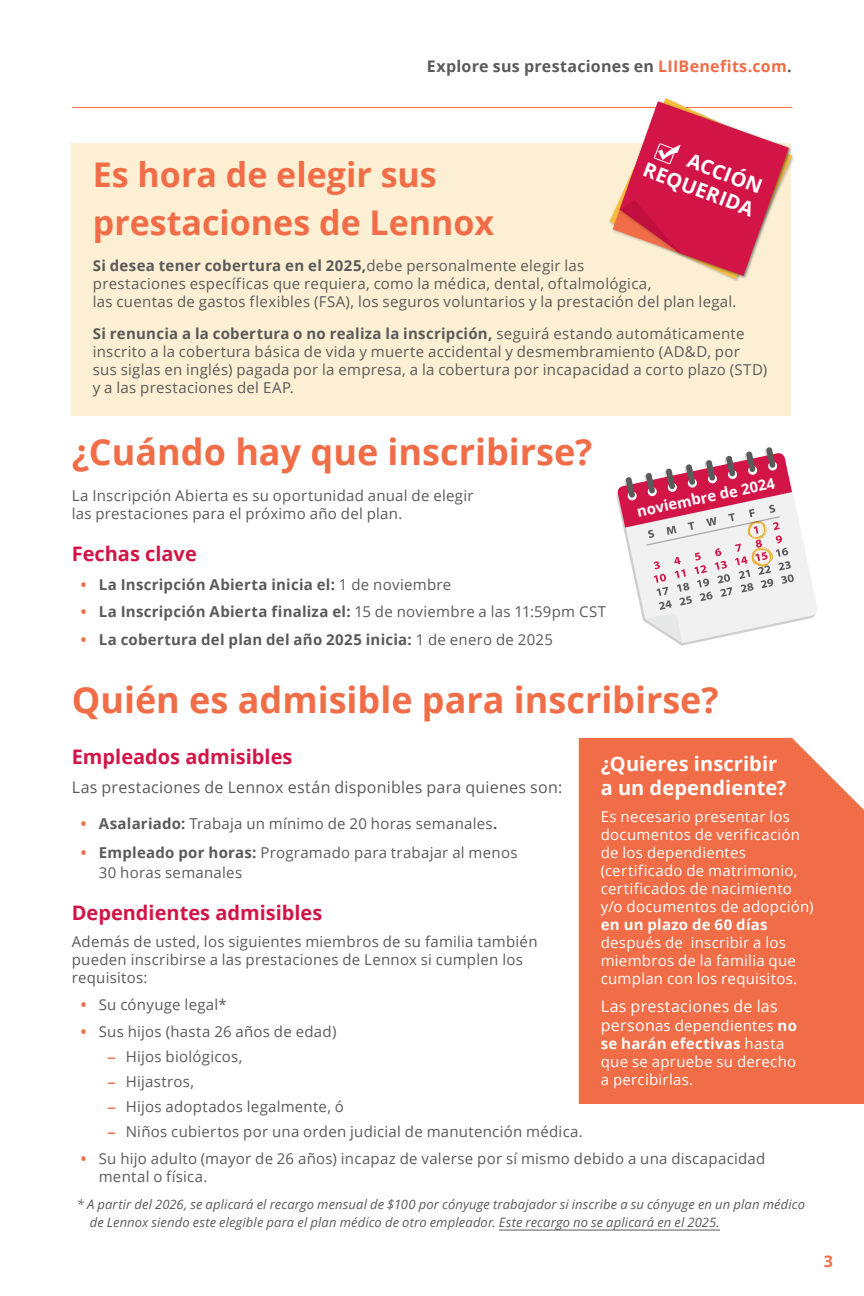
<style>
.page{position:relative;width:864px;height:1296px;background:#fff}
.page>*{position:absolute;margin:0;border:0;box-sizing:border-box;transform-origin:0 0}
.t1{font:700 36px "Open Sans";color:#f06d47}
.t2{font:700 34px/48px "Open Sans";color:#f06d47}
.t3{font:700 20px "Open Sans";color:#d21447}
.t4{font:700 20px/24px "Open Sans";letter-spacing:.005em;color:#fff}
.t5{font:16px "Open Sans";letter-spacing:.015em;color:#595a59}
.t6{font:700 16px "Open Sans";letter-spacing:.015em;color:#595a59}
.t7{font:16px "Open Sans";letter-spacing:.015em;color:#fff}
.t8{font:700 16px "Open Sans";color:#f06d47}
.t9{font:15px/18px "Open Sans";letter-spacing:.02em;color:#595a59}
.t10{font:15px/18px "Open Sans";letter-spacing:.02em;color:#fff}
.t11{font:700 15px "Open Sans";letter-spacing:.015em;color:#595a59}
.t12{font:700 15px "Open Sans";letter-spacing:.015em;color:#fff}
.t13{font:italic 13px/18px "Open Sans";letter-spacing:.01em;color:#595a59}
.s1{color:#f06d47}
.s2{font-weight:700}
.s3{font-weight:400}
.s4{font-weight:700;color:#f06d47}
.s5{font-family:"Avenir";font-weight:800;color:#f06d47}
.s6{font-size:16px}
</style>
<div class="page">
<hr style="left:72px;top:107px;width:720px;height:1px;background:#f06d47">
<hr style="left:499px;top:1230px;width:221px;height:1px;background:#595a59">
<div style="left:72px;top:143px;width:719px;height:273px;background:#fcefd4"></div>
<div style="left:579px;top:738px;width:285px;height:366px;background:#f06d47"></div>
<svg style="left:617px;top:447px;width:200px;height:199px"></svg>
<div style="left:609px;top:97px;width:187px;height:186px;background:#231f20;opacity:.3"></div>
<svg style="left:609px;top:98px;width:183px;height:181px"></svg>
<p class="t6" style="left:427px;top:55px;width:366px">Explore sus prestaciones en <span class="s1">LIIBenefits.com</span>.</p>
<h3 class="t4" style="left:657px;top:134px;width:118px;text-align:right;rotate:21deg">ACCIÓN<br>REQUERIDA</h3>
<h2 class="t2" style="left:93px;top:149px;width:403px">Es hora de elegir sus prestaciones de Lennox</h2>
<p class="t9" style="left:93px;top:256px;width:645px"><span class="s2">Si desea tener cobertura en el 2025,</span>debe personalmente elegir las<br>prestaciones específicas que requiera, como la médica, dental, oftalmológica,<br>las cuentas de gastos flexibles (FSA), los seguros voluntarios y la prestación del plan legal.</p>
<p class="t9" style="left:93px;top:324px;width:676px"><span class="s2">Si renuncia a la cobertura o no realiza la inscripción,</span> seguirá estando automáticamente inscrito a la cobertura básica de vida y muerte accidental y desmembramiento (AD&amp;D, por sus siglas en inglés) pagada por la empresa, a la cobertura por incapacidad a corto plazo (STD) y a las prestaciones del EAP.</p>
<h1 class="t1" style="left:72px;top:427px;width:522px">¿Cuándo hay que inscribirse?</h1>
<p class="t9" style="left:72px;top:486px;width:403px">La Inscripción Abierta es su oportunidad anual de elegir las prestaciones para el próximo año del plan.</p>
<h3 class="t3" style="left:72px;top:540px;width:127px">Fechas clave</h3>
<p class="t11" style="left:81px;top:574px;width:372px"><span class="s1">•</span> La Inscripción Abierta inicia el: <span class="s3">1 de noviembre</span></p>
<p class="t11" style="left:81px;top:601px;width:527px"><span class="s1">•</span> La Inscripción Abierta finaliza el: <span class="s3">15 de noviembre a las 11:59pm CST</span></p>
<p class="t11" style="left:81px;top:629px;width:474px"><span class="s1">•</span> La cobertura del plan del año 2025 inicia: <span class="s3">1 de enero de 2025</span></p>
<h1 class="t1" style="left:72px;top:675px;width:649px">Quién es admisible para inscribirse?</h1>
<h3 class="t3" style="left:72px;top:743px;width:222px">Empleados admisibles</h3>
<p class="t5" style="left:72px;top:776px;width:492px">Las prestaciones de Lennox están disponibles para quienes son:</p>
<p class="t9" style="left:81px;top:814px;width:418px"><span class="s4">•</span> <span class="s2">Asalariado:</span> Trabaja un mínimo de 20 horas semanales<span class="s2">.</span></p>
<p class="t9" style="left:99px;top:842px;width:420px;line-height:20px;text-indent:-18px"><span class="s4">•</span> <span class="s2">Empleado por horas:</span> Programado para trabajar al menos<br>30 horas semanales</p>
<h3 class="t3" style="left:72px;top:899px;width:252px">Dependientes admisibles</h3>
<p class="t9" style="left:72px;top:932px;width:467px">Además de usted, los siguientes miembros de su familia también pueden inscribirse a las prestaciones de Lennox si cumplen los requisitos:</p>
<p class="t9" style="left:81px;top:995px;width:148px"><span class="s4">•</span> Su cónyuge legal*</p>
<p class="t9" style="left:81px;top:1022px;width:257px"><span class="s4">•</span> Sus hijos (hasta 26 años de edad)</p>
<p class="t9" style="left:108px;top:1047px;width:136px"><span class="s5">–</span> Hijos biológicos,</p>
<p class="t9" style="left:108px;top:1072px;width:88px"><span class="s5">–</span> Hijastros,</p>
<p class="t9" style="left:108px;top:1097px;width:238px"><span class="s5">–</span> Hijos adoptados legalmente, ó</p>
<p class="t9" style="left:108px;top:1122px;width:477px"><span class="s5">–</span> Niños cubiertos por una orden judicial de manutención médica.</p>
<p class="t9" style="left:99px;top:1149px;width:668px;text-indent:-18px"><span class="s4">•</span> Su hijo adulto (mayor de 26 años) incapaz de valerse por sí mismo debido a una discapacidad mental o física.</p>
<p class="t13" style="left:90px;top:1195px;width:717px;text-indent:-13px">* A partir del 2026, se aplicará el recargo mensual de $100 por cónyuge trabajador si inscribe a su cónyuge en un plan médico de Lennox siendo este elegible para el plan médico de otro empleador. Este recargo no se aplicará en el 2025.</p>
<p class="t12" style="left:635px;top:501px;width:142px;rotate:-12deg">noviembre de 2024</p>
<h3 class="t4" style="left:601px;top:751px;width:187px">¿Quieres inscribir a un dependiente?</h3>
<p class="t10" style="left:601px;top:807px;width:214px">Es necesario presentar los documentos de verificación de los dependientes (certificado de matrimonio, certificados de nacimiento y/o documentos de adopción)</p>
<p class="t12" style="left:601px;top:914px;width:168px">en un plazo de 60 días</p>
<p class="t10" style="left:601px;top:933px;width:198px">después de inscribir a los miembros de la familia que cumplan con los requisitos.</p>
<p class="t7" style="left:601px;top:995px;width:178px">Las prestaciones de las</p>
<p class="t10" style="left:601px;top:1016px;width:198px"><span class="s6">person</span>as dependientes <span class="s2">no se harán efectivas</span> hasta que se apruebe su derecho a percibirlas.</p>
<p class="t8" style="left:824px;top:1250px;width:11px">3</p>
</div>
